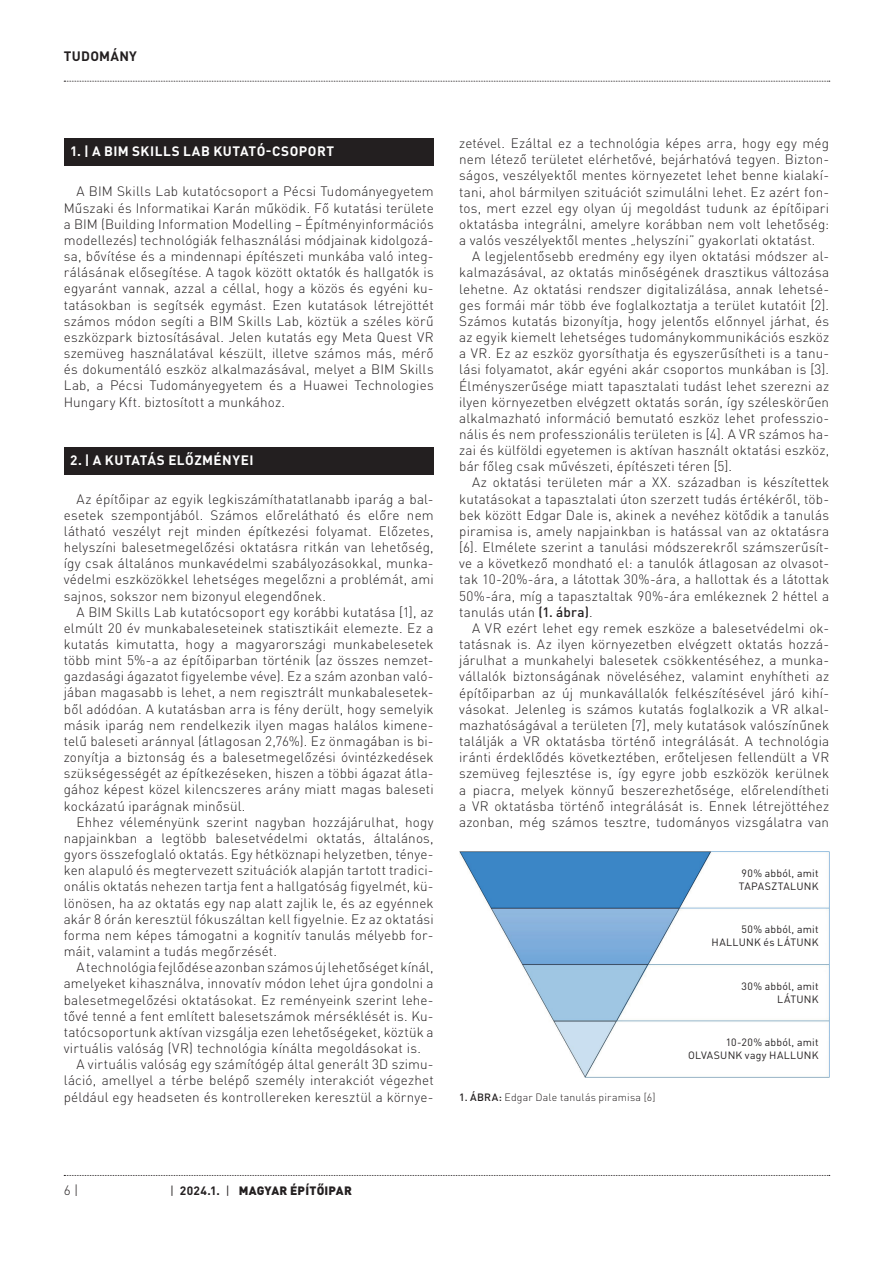
<style>
.page{position:relative;width:893px;height:1263px;background:#fff}
.page>*{position:absolute;margin:0;border:0;box-sizing:border-box;transform-origin:0 0}
.t1{font:300 13.5px/16.2px "DIN Pro";letter-spacing:.01em;color:#231f20;text-align:justify}
.t2{font:700 13.5px "DIN Pro";letter-spacing:.035em;color:#fff}
.t3{font:700 13.5px "DIN Pro";letter-spacing:.02em;color:#231f20}
.t4{font:900 12px "DIN Pro";letter-spacing:.015em;color:#231f20}
.t5{font:10.5px/12.6px "DIN Pro";letter-spacing:.02em;color:#231f20;text-align:right}
.t6{font:300 10.5px "DIN Pro";letter-spacing:.02em;color:#231f20}
.s1{font-weight:500}
.s2{font-weight:400}
.s3{font-weight:700}
</style>
<div class="page">
<svg style="left:64px;top:81px;width:766px;height:1px"></svg>
<svg style="left:64px;top:1175px;width:766px;height:1px"></svg>
<div style="left:64px;top:138px;width:370px;height:27px;background:#231f20"></div>
<div style="left:64px;top:447px;width:370px;height:27px;background:#231f20"></div>
<img style="left:459px;top:852px;width:370px;height:225px">
<p class="t3" style="left:64px;top:45px;width:75px">TUDOMÁNY</p>
<p class="t2" style="left:70px;top:140px;width:265px">1. | A BIM SKILLS LAB KUTATÓ-CSOPORT</p>
<p class="t1" style="left:64px;top:182px;width:371px;text-indent:13px">A BIM Skills Lab kutatócsoport a Pécsi Tudományegyetem Műszaki és Informatikai Karán működik. Fő kutatási területe a BIM (Building Information Modelling – Építményinformációs modellezés) technológiák felhasználási módjainak kidolgozá&shy;sa, bővítése és a mindennapi építészeti munkába való integ&shy;rálásának elősegítése. A tagok között oktatók és hallgatók is egyaránt vannak, azzal a céllal, hogy a közös és egyéni ku&shy;tatásokban is segítsék egymást. Ezen kutatások létrejöttét számos módon segíti a BIM Skills Lab, köztük a széles körű eszközpark biztosításával. Jelen kutatás egy Meta Quest VR szemüveg használatával készült, illetve számos más, mérő és dokumentáló eszköz alkalmazásával, melyet a BIM Skills Lab, a Pécsi Tudományegyetem és a Huawei Technologies Hungary Kft. biztosított a munkához.</p>
<p class="t2" style="left:70px;top:449px;width:185px">2. | A KUTATÁS ELŐZMÉNYEI</p>
<p class="t1" style="left:64px;top:489px;width:371px;text-indent:13px">Az építőipar az egyik legkiszámíthatatlanabb iparág a bal&shy;esetek szempontjából. Számos előrelátható és előre nem látható veszélyt rejt minden építkezési folyamat. Előzetes, helyszíni balesetmegelőzési oktatásra ritkán van lehetőség, így csak általános munkavédelmi szabályozásokkal, munka&shy;védelmi eszközökkel lehetséges megelőzni a problémát, ami sajnos, sokszor nem bizonyul elegendőnek.</p>
<p class="t1" style="left:64px;top:602px;width:371px;text-indent:13px">A BIM Skills Lab kutatócsoport egy korábbi kutatása [1], az elmúlt 20 év munkabaleseteinek statisztikáit elemezte. Ez a kutatás kimutatta, hogy a magyarországi munkabelesetek több mint 5%-a az építőiparban történik (az összes nemzet&shy;gazdasági ágazatot figyelembe véve). Ez a szám azonban való&shy;jában magasabb is lehet, a nem regisztrált munkabalesetek&shy;ből adódóan. A kutatásban arra is fény derült, hogy semelyik másik iparág nem rendelkezik ilyen magas halálos kimene&shy;telű baleseti aránnyal (átlagosan 2,76%). Ez önmagában is bi&shy;zonyítja a biztonság és a balesetmegelőzési óvintézkedések szükségességét az építkezéseken, hiszen a többi ágazat átla&shy;gához képest közel kilencszeres arány miatt magas baleseti kockázatú iparágnak minősül.</p>
<p class="t1" style="left:64px;top:813px;width:371px;text-indent:13px">Ehhez véleményünk szerint nagyban hozzájárulhat, hogy napjainkban a legtöbb balesetvédelmi oktatás, általános, gyors összefoglaló oktatás. Egy hétköznapi helyzetben, ténye&shy;ken alapuló és megtervezett szituációk alapján tartott tradici&shy;onális oktatás nehezen tartja fent a hallgatóság figyelmét, kü&shy;lönösen, ha az oktatás egy nap alatt zajlik le, és az egyénnek akár 8 órán keresztül fókuszáltan kell figyelnie. Ez az oktatási forma nem képes támogatni a kognitív tanulás mélyebb for&shy;máit, valamint a tudás megőrzését.</p>
<p class="t1" style="left:77px;top:958px;width:359px">A technológia fejlődése azonban számos új lehetőséget kínál,</p>
<p class="t1" style="left:64px;top:974px;width:371px">amelyeket kihasználva, innovatív módon lehet újra gondolni a</p>
<p class="t1" style="left:64px;top:990px;width:371px">balesetmegelőzési oktatásokat. Ez reményeink szerint lehe-</p>
<p class="t1" style="left:64px;top:1006px;width:371px">tővé tenné a fent említett balesetszámok mérséklését is. Ku-</p>
<p class="t1" style="left:64px;top:1023px;width:371px">tatócsoportunk aktívan vizsgálja ezen lehetőségeket, köztük a</p>
<p class="t1" style="left:64px;top:1039px;width:359px">virtuális valóság (VR) technológia kínálta megoldásokat is.</p>
<p class="t1" style="left:77px;top:1055px;width:359px">A virtuális valóság egy számítógép által generált 3D szimu-</p>
<p class="t1" style="left:64px;top:1071px;width:371px">láció, amellyel a térbe belépő személy interakciót végezhet</p>
<p class="t1" style="left:64px;top:1087px;width:371px">például egy headseten és kontrollereken keresztül a környe-</p>
<p class="t1" style="left:459px;top:134px;width:371px">zetével. Ezáltal ez a technológia képes arra, hogy egy még nem létező területet elérhetővé, bejárhatóvá tegyen. Bizton&shy;ságos, veszélyektől mentes környezetet lehet benne kialakí&shy;tani, ahol bármilyen szituációt szimulálni lehet. Ez azért fon&shy;tos, mert ezzel egy olyan új megoldást tudunk az építőipari oktatásba integrálni, amelyre korábban nem volt lehetőség: a valós veszélyektől mentes „helyszíni” gyakorlati oktatást.</p>
<p class="t1" style="left:459px;top:247px;width:371px;text-indent:13px">A legjelentősebb eredmény egy ilyen oktatási módszer al&shy;kalmazásával, az oktatás minőségének drasztikus változása lehetne. Az oktatási rendszer digitalizálása, annak lehetsé&shy;ges formái már több éve foglalkoztatja a terület kutatóit [2].<br>Számos kutatás bizonyítja, hogy jelentős előnnyel járhat, és az egyik kiemelt lehetséges tudománykommunikációs eszköz a VR. Ez az eszköz gyorsíthatja és egyszerűsítheti is a tanu&shy;lási folyamatot, akár egyéni akár csoportos munkában is [3].<br>Élményszerűsége miatt tapasztalati tudást lehet szerezni az ilyen környezetben elvégzett oktatás során, így széleskörűen alkalmazható információ bemutató eszköz lehet professzio&shy;nális és nem professzionális területen is [4]. A VR számos ha&shy;zai és külföldi egyetemen is aktívan használt oktatási eszköz, bár főleg csak művészeti, építészeti téren [5].</p>
<p class="t1" style="left:459px;top:473px;width:371px;text-indent:13px">Az oktatási területen már a XX. században is készítettek kutatásokat a tapasztalati úton szerzett tudás értékéről, töb&shy;bek között Edgar Dale is, akinek a nevéhez kötődik a tanulás piramisa is, amely napjainkban is hatással van az oktatásra [6]. Elmélete szerint a tanulási módszerekről számszerűsít&shy;ve a következő mondható el: a tanulók átlagosan az olvasot&shy;tak 10-20%-ára, a látottak 30%-ára, a hallottak és a látottak 50%-ára, míg a tapasztaltak 90%-ára emlékeznek 2 héttel a tanulás után <span class="s1">(1. ábra)</span>.</p>
<p class="t1" style="left:459px;top:619px;width:371px;text-indent:13px">A VR ezért lehet egy remek eszköze a balesetvédelmi ok&shy;tatásnak is. Az ilyen környezetben elvégzett oktatás hozzá&shy;járulhat a munkahelyi balesetek csökkentéséhez, a munka&shy;vállalók biztonságának növeléséhez, valamint enyhítheti az építőiparban az új munkavállalók felkészítésével járó kihí&shy;vásokat. Jelenleg is számos kutatás foglalkozik a VR alkal&shy;mazhatóságával a területen [7], mely kutatások valószínűnek találják a VR oktatásba történő integrálását. A technológia iránti érdeklődés következtében, erőteljesen fellendült a VR szemüveg fejlesztése is, így egyre jobb eszközök kerülnek a piacra, melyek könnyű beszerezhetősége, előrelendítheti a VR oktatásba történő integrálását is. Ennek létrejöttéhez azonban, még számos tesztre, tudományos vizsgálatra van</p>
<p class="t6" style="left:459px;top:1089px;width:198px"><span class="s1">1. ÁBRA:</span> Edgar Dale tanulás piramisa [6]</p>
<p class="t5" style="left:739px;top:866px;width:81px;text-align:left">90% abból, amit<br>TAPASZTALUNK</p>
<p class="t5" style="left:712px;top:922px;width:108px">50% abból, amit<br>HALLUNK és LÁTUNK</p>
<p class="t5" style="left:742px;top:979px;width:78px">30% abból, amit<br>LÁTUNK</p>
<p class="t5" style="left:688px;top:1035px;width:132px">10-20% abból, amit<br>OLVASUNK vagy HALLUNK</p>
<p class="t1" style="left:64px;top:1181px;width:16px">6 |</p>
<p class="t4" style="left:170px;top:1180px;width:183px"><span class="s2">|</span> <span class="s3">2024.1.</span> <span class="s2">|</span> MAGYAR ÉPÍTŐIPAR</p>
</div>
